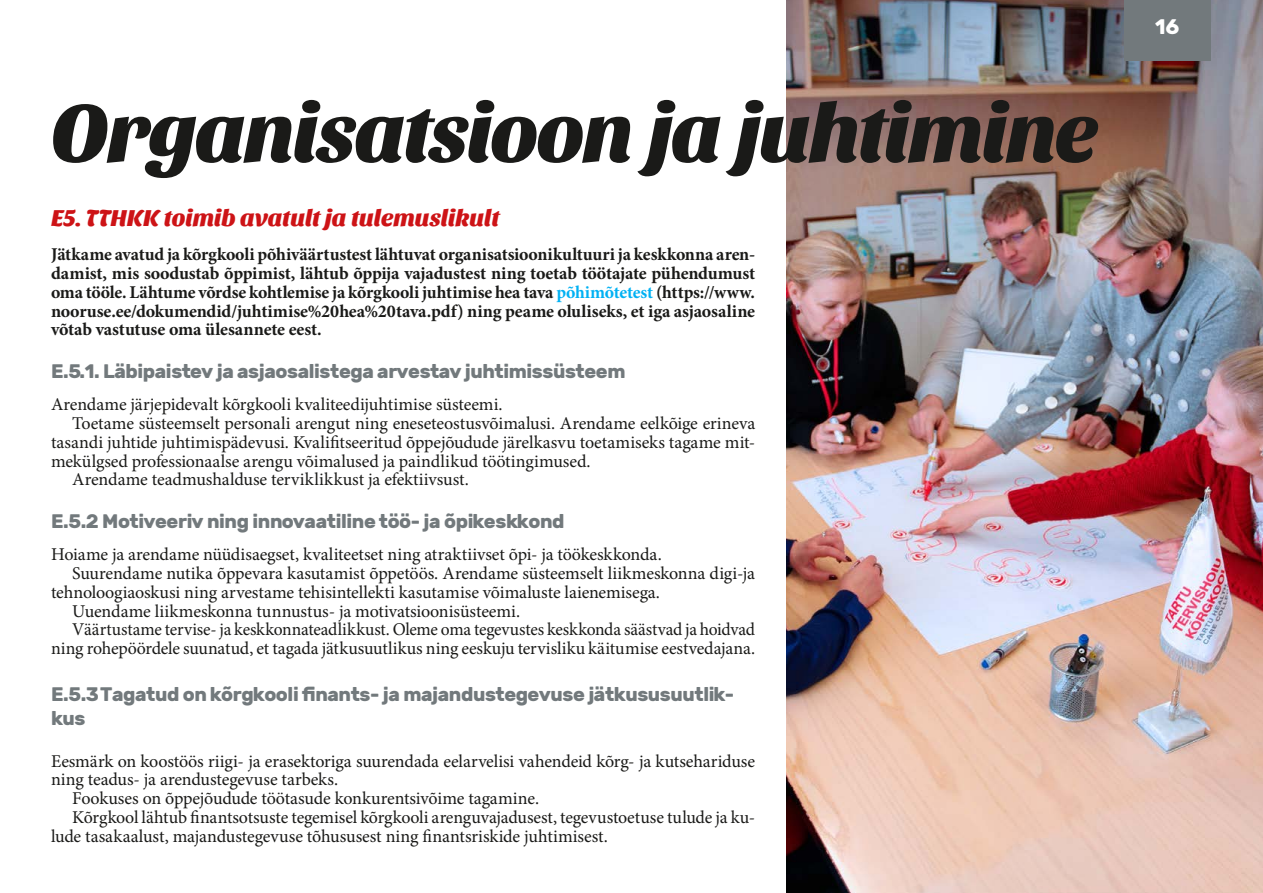
<style>
.page{position:relative;width:1263px;height:893px;background:#fff}
.page>*{position:absolute;margin:0;border:0;box-sizing:border-box;transform-origin:0 0}
.t1{font:84px "Sansita One";letter-spacing:-.04em;color:#1a1a18}
.t2{font:24px "Sansita One";letter-spacing:-.02em;color:#cd1316}
.t3{font:700 21px "Rubik";color:#fff}
.t4{font:700 19.5px/24px "Rubik";letter-spacing:-.02em;color:#72797c}
.t5{font:18px "Minion Pro";letter-spacing:-.005em;color:#1a1a18}
.t6{font:700 18px/18.8px "Minion Pro";letter-spacing:-.005em;color:#1a1a18;text-align:justify}
.s1{color:#00b1f3}
</style>
<div class="page">
<img style="left:786px;top:0;width:477px;height:893px">
<div style="left:1124px;top:0;width:86px;height:60px;background:#72797c"></div>
<h1 class="t1" style="left:50px;top:85px;width:1051px">Organisatsioon ja juhtimine</h1>
<h2 class="t2" style="left:51px;top:204px;width:450px">E5. TTHKK toimib avatult ja tulemuslikult</h2>
<p class="t6" style="left:51px;top:245px;width:706px">Jätkame avatud ja kõrgkooli põhiväärtustest lähtuvat organisatsioonikultuuri ja keskkonna aren&shy;damist, mis soodustab õppimist, lähtub õppija vajadustest ning toetab töötajate pühendumust oma tööle. Lähtume võrdse kohtlemise ja kõrgkooli juhtimise hea tava <span class="s1">põhimõtetest</span> (https://www. nooruse.ee/dokumendid/juhtimise%20hea%20tava.pdf) ning peame oluliseks, et iga asjaosaline võtab vastutuse oma ülesannete eest.</p>
<p class="t4" style="left:51px;top:359px;width:576px">E.5.1. Läbipaistev ja asjaosalistega arvestav juhtimissüsteem</p>
<p class="t5" style="left:51px;top:392px;width:453px">Arendame järjepidevalt kõrgkooli kvaliteedijuhtimise süsteemi.</p>
<p class="t5" style="left:72px;top:411px;width:684px">Toetame süsteemselt personali arengut ning eneseteostusvõimalusi. Arendame eelkõige erineva</p>
<p class="t5" style="left:51px;top:430px;width:706px">tasandi juhtide juhtimispädevusi. Kvalifitseeritud õppejõudude järelkasvu toetamiseks tagame mit-</p>
<p class="t5" style="left:51px;top:449px;width:541px">mekülgsed professionaalse arengu võimalused ja paindlikud töötingimused.</p>
<p class="t5" style="left:72px;top:467px;width:398px">Arendame teadmushalduse terviklikkust ja efektiivsust.</p>
<p class="t4" style="left:51px;top:509px;width:515px">E.5.2 Motiveeriv ning innovaatiline töö- ja õpikeskkond</p>
<p class="t5" style="left:51px;top:542px;width:612px">Hoiame ja arendame nüüdisaegset, kvaliteetset ning atraktiivset õpi- ja töökeskkonda.</p>
<p class="t5" style="left:72px;top:561px;width:684px">Suurendame nutika õppevara kasutamist õppetöös. Arendame süsteemselt liikmeskonna digi-ja</p>
<p class="t5" style="left:51px;top:580px;width:610px">tehnoloogiaoskusi ning arvestame tehisintellekti kasutamise võimaluste laienemisega.</p>
<p class="t5" style="left:72px;top:599px;width:449px">Uuendame liikmeskonna tunnustus- ja motivatsioonisüsteemi.</p>
<p class="t5" style="left:72px;top:617px;width:684px">Väärtustame tervise- ja keskkonnateadlikkust. Oleme oma tegevustes keskkonda säästvad ja hoidvad</p>
<p class="t5" style="left:51px;top:636px;width:706px">ning rohepöördele suunatud, et tagada jätkusuutlikus ning eeskuju tervisliku käitumise eestvedajana.</p>
<p class="t4" style="left:51px;top:683px;width:685px">E.5.3 Tagatud on kõrgkooli finants- ja majandustegevuse jätkususuutlik&shy;kus</p>
<p class="t5" style="left:51px;top:749px;width:705px">Eesmärk on koostöös riigi- ja erasektoriga suurendada eelarvelisi vahendeid kõrg- ja kutsehariduse</p>
<p class="t5" style="left:51px;top:767px;width:289px">ning teadus- ja arendustegevuse tarbeks.</p>
<p class="t5" style="left:72px;top:786px;width:468px">Fookuses on õppejõudude töötasude konkurentsivõime tagamine.</p>
<p class="t5" style="left:72px;top:805px;width:684px">Kõrgkool lähtub finantsotsuste tegemisel kõrgkooli arenguvajadusest, tegevustoetuse tulude ja ku-</p>
<p class="t5" style="left:51px;top:824px;width:558px">lude tasakaalust, majandustegevuse tõhususest ning finantsriskide juhtimisest.</p>
<p class="t3" style="left:1155px;top:15px;width:26px">16</p>
</div>
